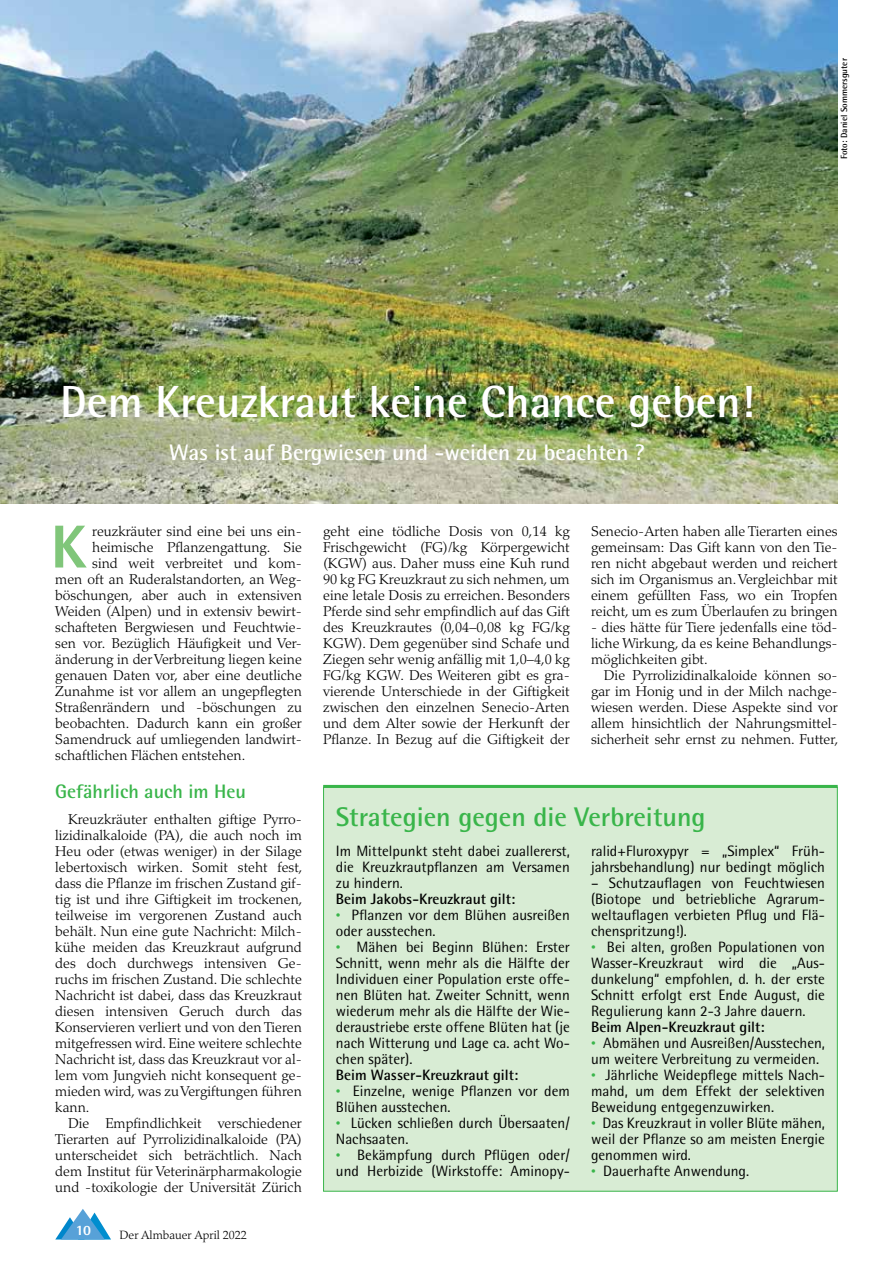
<style>
.page{position:relative;width:893px;height:1263px;background:#fff}
.page>*{position:absolute;margin:0;border:0;box-sizing:border-box;transform-origin:0 0}
.t1{font:800 60.6px "Rotis Semi Sans Std";color:#80c67a}
.t2{font:700 45px "Rotis Semi Sans Std";color:#fff}
.t3{font:700 27px "Rotis Semi Sans Std";color:#39b54a}
.t4{font:700 22.5px "Rotis Semi Sans Std";color:#fff}
.t5{font:700 19.5px "Rotis Semi Sans Std";color:#39b54a}
.t6{font:15px/16px "Rotis Semi Sans Std";color:#000;text-align:justify}
.t7{font:700 15px "Rotis Semi Sans Std";color:#000}
.t8{font:300 14.25px/16px "Palatino LT Std";color:#000;text-align:justify}
.t9{font:800 14.25px "Rotis Semi Sans Std";color:#fff}
.t10{font:300 12px "Palatino LT Std";color:#000}
.t11{font:700 9px "Rotis Semi Sans Std";color:#000}
.s1{font-family:"Corporate S";font-size:14.25px;color:#39b54a}
</style>
<div class="page">
<svg style="left:55px;top:1209px;width:56px;height:30px"></svg>
<img style="left:0;top:0;width:838px;height:503px">
<div style="left:323px;top:787px;width:515px;height:404px;background:#d8ecd4;border:1px solid #39b54a"></div>
<hr style="left:323px;top:785px;width:515px;height:3px;background:#39b54a">
<p class="t11" style="left:839px;top:159px;width:102px;rotate:-90deg">Foto: Daniel Sommersguter</p>
<h2 class="t2" style="left:60px;top:374px;width:695px">Dem Kreuzkraut keine Chance geben!</h2>
<h3 class="t4" style="left:169px;top:439px;width:477px">Was ist auf Bergwiesen und -weiden zu beachten ?</h3>
<h1 class="t1" style="left:51px;top:508px;width:37px">K</h1>
<p class="t8" style="left:92px;top:523px;width:211px">reuzkräuter sind eine bei uns ein-</p>
<p class="t8" style="left:92px;top:539px;width:211px">heimische Pflanzengattung. Sie</p>
<p class="t8" style="left:92px;top:555px;width:211px">sind weit verbreitet und kom-</p>
<p class="t8" style="left:55px;top:571px;width:248px">men oft an Ruderalstandorten, an Weg-</p>
<p class="t8" style="left:55px;top:587px;width:248px">böschungen, aber auch in extensiven</p>
<p class="t8" style="left:55px;top:603px;width:248px">Weiden (Alpen) und in extensiv bewirt-</p>
<p class="t8" style="left:55px;top:619px;width:248px">schafteten Bergwiesen und Feuchtwie-</p>
<p class="t8" style="left:55px;top:635px;width:248px">sen vor. Bezüglich Häufigkeit und Ver-</p>
<p class="t8" style="left:55px;top:651px;width:248px">änderung in der Verbreitung liegen keine</p>
<p class="t8" style="left:55px;top:667px;width:248px">genauen Daten vor, aber eine deutliche</p>
<p class="t8" style="left:55px;top:683px;width:248px">Zunahme ist vor allem an ungepflegten</p>
<p class="t8" style="left:55px;top:699px;width:248px">Straßenrändern und -böschungen zu</p>
<p class="t8" style="left:55px;top:715px;width:248px">beobachten. Dadurch kann ein großer</p>
<p class="t8" style="left:55px;top:731px;width:248px">Samendruck auf umliegenden landwirt-</p>
<p class="t8" style="left:55px;top:747px;width:192px">schaftlichen Flächen entstehen.</p>
<h3 class="t5" style="left:55px;top:779px;width:192px">Gefährlich auch im Heu</h3>
<p class="t8" style="left:55px;top:811px;width:249px;text-indent:13px">Kreuzkräuter enthalten giftige Pyrro&shy;lizidinalkaloide (PA), die auch noch im Heu oder (etwas weniger) in der Silage lebertoxisch wirken. Somit steht fest, dass die Pflanze im frischen Zustand gif&shy;tig ist und ihre Giftigkeit im trockenen, teilweise im vergorenen Zustand auch behält. Nun eine gute Nachricht: Milch&shy;kühe meiden das Kreuzkraut aufgrund des doch durchwegs intensiven Ge&shy;ruchs im frischen Zustand. Die schlechte Nachricht ist dabei, dass das Kreuzkraut diesen intensiven Geruch durch das Konservieren verliert und von den Tieren mitgefressen wird. Eine weitere schlechte Nachricht ist, dass das Kreuzkraut vor al&shy;lem vom Jungvieh nicht konsequent ge&shy;mieden wird, was zu Vergiftungen führen kann.</p>
<p class="t8" style="left:55px;top:1115px;width:248px;text-indent:13px">Die Empfindlichkeit verschiedener Tierarten auf Pyrrolizidinalkaloide (PA) unterscheidet sich beträchtlich. Nach dem Institut für Veterinärpharmakologie und -toxikologie der Universität Zürich</p>
<p class="t9" style="left:76px;top:1221px;width:17px">10</p>
<p class="t10" style="left:120px;top:1228px;width:129px">Der Almbauer April 2022</p>
<p class="t8" style="left:323px;top:523px;width:248px">geht eine tödliche Dosis von 0,14 kg Frischgewicht (FG)/kg Körpergewicht (KGW) aus. Daher muss eine Kuh rund 90 kg FG Kreuzkraut zu sich nehmen, um eine letale Dosis zu erreichen. Besonders Pferde sind sehr empfindlich auf das Gift des Kreuzkrautes (0,04–0,08 kg FG/kg KGW). Dem gegenüber sind Schafe und Ziegen sehr wenig anfällig mit 1,0–4,0 kg FG/kg KGW. Des Weiteren gibt es gra&shy;vierende Unterschiede in der Giftigkeit zwischen den einzelnen Senecio-Arten und dem Alter sowie der Herkunft der Pflanze. In Bezug auf die Giftigkeit der</p>
<p class="t8" style="left:591px;top:523px;width:248px">Senecio-Arten haben alle Tierarten eines gemeinsam: Das Gift kann von den Tie&shy;ren nicht abgebaut werden und reichert sich im Organismus an. Vergleichbar mit einem gefüllten Fass, wo ein Tropfen reicht, um es zum Überlaufen zu bringen</p>
<p class="t8" style="left:591px;top:619px;width:248px">- dies hätte für Tiere jedenfalls eine töd&shy;liche Wirkung, da es keine Behandlungs&shy;möglichkeiten gibt.</p>
<p class="t8" style="left:591px;top:667px;width:249px;text-indent:13px">Die Pyrrolizidinalkaloide können so&shy;gar im Honig und in der Milch nachge&shy;wiesen werden. Diese Aspekte sind vor allem hinsichtlich der Nahrungsmittel&shy;sicherheit sehr ernst zu nehmen. Futter,</p>
<h3 class="t3" style="left:336px;top:800px;width:371px">Strategien gegen die Verbreitung</h3>
<p class="t6" style="left:336px;top:842px;width:235px">Im Mittelpunkt steht dabei zuallererst, die Kreuzkrautpflanzen am Versamen zu hindern.</p>
<p class="t7" style="left:336px;top:889px;width:181px">Beim Jakobs-Kreuzkraut gilt:</p>
<p class="t6" style="left:336px;top:906px;width:235px"><span class="s1">•</span> Pflanzen vor dem Blühen ausreißen oder ausstechen.</p>
<p class="t6" style="left:336px;top:938px;width:235px"><span class="s1">•</span> Mähen bei Beginn Blühen: Erster Schnitt, wenn mehr als die Hälfte der Individuen einer Population erste offe&shy;nen Blüten hat. Zweiter Schnitt, wenn wiederum mehr als die Hälfte der Wie&shy;deraustriebe erste offene Blüten hat (je nach Witterung und Lage ca. acht Wo&shy;chen später).</p>
<p class="t7" style="left:336px;top:1065px;width:184px">Beim Wasser-Kreuzkraut gilt:</p>
<p class="t6" style="left:336px;top:1082px;width:235px"><span class="s1">•</span> Einzelne, wenige Pflanzen vor dem<br>Blühen ausstechen.</p>
<p class="t6" style="left:336px;top:1114px;width:235px"><span class="s1">•</span> Lücken schließen durch Übersaaten/<br>Nachsaaten.</p>
<p class="t6" style="left:336px;top:1146px;width:235px"><span class="s1">•</span> Bekämpfung durch Pflügen oder/ und Herbizide (Wirkstoffe: Aminopy-</p>
<p class="t6" style="left:591px;top:842px;width:235px">ralid+Fluroxypyr = „Simplex“ Früh&shy;jahrsbehandlung) nur bedingt möglich</p>
<p class="t6" style="left:591px;top:874px;width:235px">– Schutzauflagen von Feuchtwiesen (Biotope und betriebliche Agrarum&shy;weltauflagen verbieten Pflug und Flä&shy;chenspritzung!).</p>
<p class="t6" style="left:591px;top:938px;width:235px"><span class="s1">•</span> Bei alten, großen Populationen von Wasser-Kreuzkraut wird die „Aus&shy;dunkelung“ empfohlen, d. h. der erste Schnitt erfolgt erst Ende August, die Regulierung kann 2-3 Jahre dauern.</p>
<p class="t7" style="left:591px;top:1017px;width:175px">Beim Alpen-Kreuzkraut gilt:</p>
<p class="t6" style="left:591px;top:1034px;width:235px"><span class="s1">•</span> Abmähen und Ausreißen/Ausstechen, um weitere Verbreitung zu vermeiden.</p>
<p class="t6" style="left:591px;top:1066px;width:235px"><span class="s1">•</span> Jährliche Weidepflege mittels Nach&shy;mahd, um dem Effekt der selektiven Beweidung entgegenzuwirken.</p>
<p class="t6" style="left:591px;top:1114px;width:235px"><span class="s1">•</span> Das Kreuzkraut in voller Blüte mähen, weil der Pflanze so am meisten Energie genommen wird.</p>
<p class="t6" style="left:591px;top:1162px;width:160px"><span class="s1">•</span> Dauerhafte Anwendung.</p>
</div>
